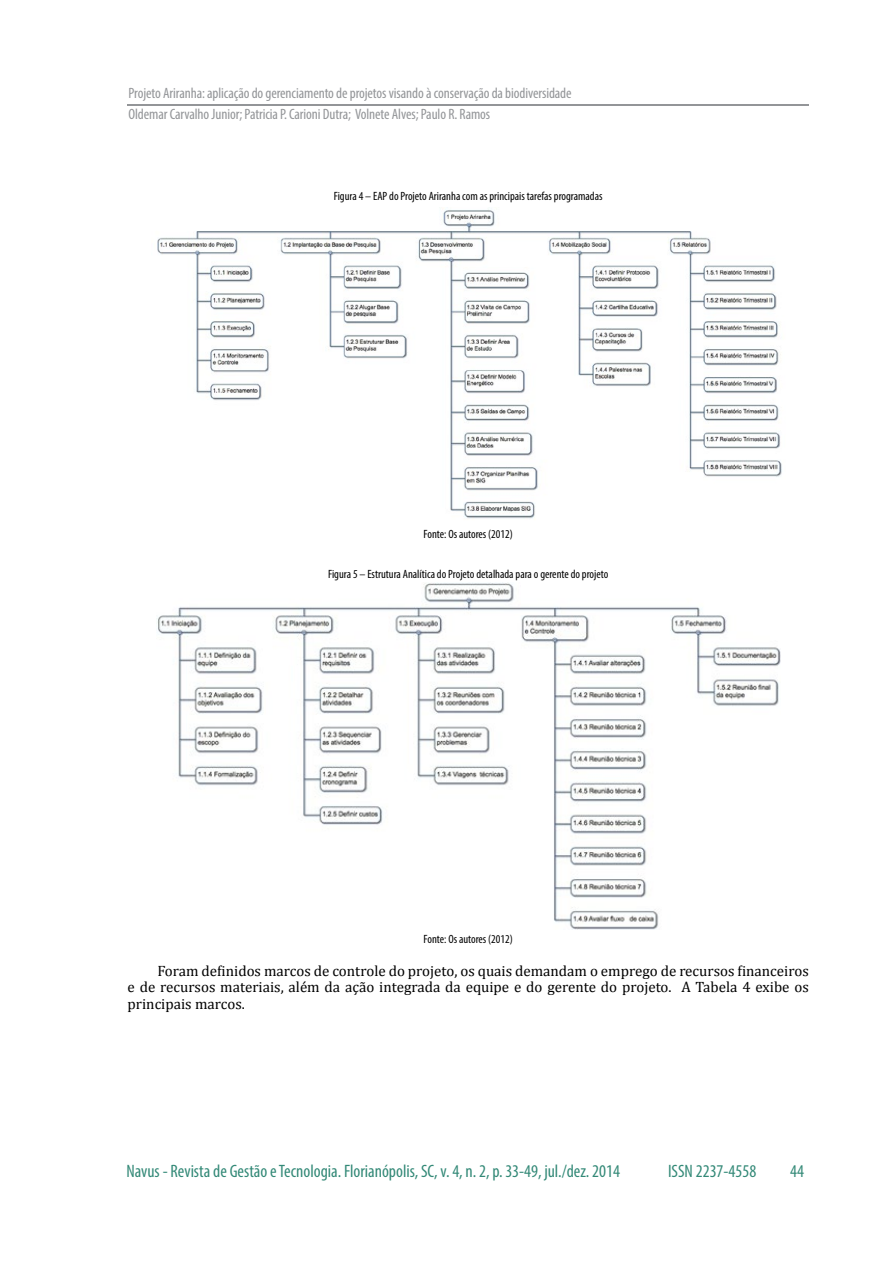
<style>
.page{position:relative;width:893px;height:1263px;background:#fff}
.page>*{position:absolute;margin:0;border:0;box-sizing:border-box;transform-origin:0 0}
.t1{font:condensed 18px "Myriad Pro";color:#338977}
.t2{font:15px/16.5px "Cambria";color:#000;text-align:justify}
.t3{font:condensed 15px/21px "Myriad Pro";letter-spacing:-.005em;color:#939598}
.t4{font:condensed 12px "Myriad Pro";color:#000}
</style>
<div class="page">
<hr style="left:128px;top:104px;width:681px;height:2px;background:#939598">
<img style="left:157px;top:209px;width:625px;height:310px">
<img style="left:158px;top:582px;width:622px;height:347px">
<p class="t3" style="left:128px;top:83px;width:445px">Projeto Ariranha: aplicação do gerenciamento de projetos visando à conservação da biodiversidade<br>Oldemar Carvalho Junior; Patricia P. Carioni Dutra; Volnete Alves; Paulo R. Ramos</p>
<p class="t4" style="left:334px;top:189px;width:270px">Figura 4 – EAP do Projeto Ariranha com as principais tarefas programadas</p>
<p class="t4" style="left:423px;top:527px;width:91px">Fonte: Os autores (2012)</p>
<p class="t4" style="left:328px;top:567px;width:282px">Figura 5 – Estrutura Analítica do Projeto detalhada para o gerente do projeto</p>
<p class="t4" style="left:423px;top:932px;width:91px">Fonte: Os autores (2012)</p>
<p class="t2" style="left:128px;top:962px;width:683px;text-indent:30px">Foram definidos marcos de controle do projeto, os quais demandam o emprego de recursos financeiros e de recursos materiais, além da ação integrada da equipe e do gerente do projeto. A Tabela 4 exibe os principais marcos.</p>
<p class="t1" style="left:126px;top:1160px;width:495px">Navus - Revista de Gestão e Tecnologia. Florianópolis, SC, v. 4, n. 2, p. 33-49, jul./dez. 2014</p>
<p class="t1" style="left:668px;top:1160px;width:90px">ISSN 2237-4558</p>
<p class="t1" style="left:790px;top:1160px;width:15px">44</p>
</div>
